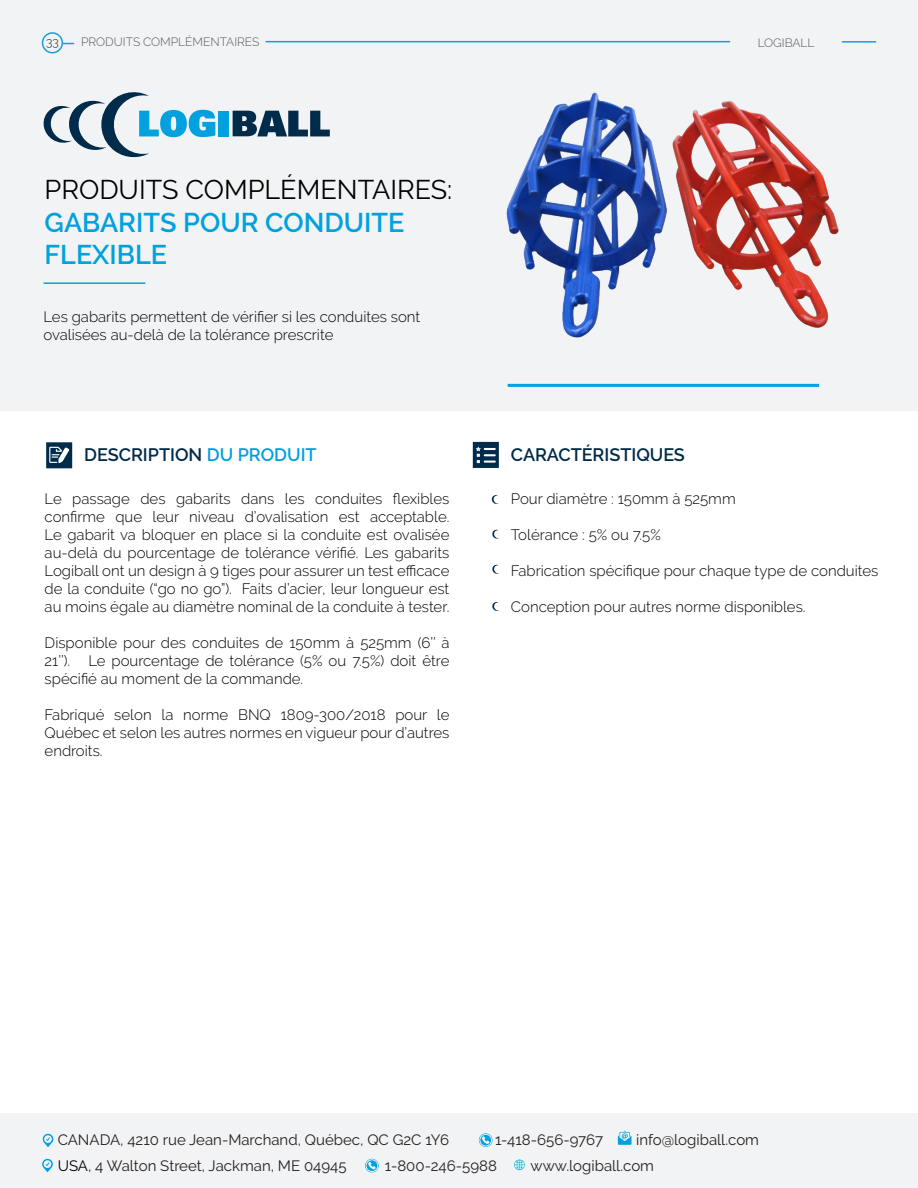
<style>
.page{position:relative;width:918px;height:1188px;background:#fff}
.page>*{position:absolute;margin:0;border:0;box-sizing:border-box;transform-origin:0 0}
.t1{font:600 27px/32.4px "Raleway";color:#00a1de}
.t2{font:600 18px "Raleway";color:#002b4a}
.t3{font:300 15px/18px "Raleway";color:#000;text-align:justify}
.t4{font:15px "Raleway";color:#231f20}
.t5{font:300 12px "Raleway";color:#57585a}
.t6{font:300 12px "Raleway";color:#231f20}
.s1{font-weight:400;color:#000}
.s2{color:#00a1de}
.s3{color:#000}
</style>
<div class="page">
<div style="left:0;top:1113px;width:918px;height:75px;background:#f2f3f4"></div>
<svg style="left:42px;top:1159px;width:11px;height:13px"></svg>
<svg style="left:43px;top:1134px;width:10px;height:13px"></svg>
<svg style="left:365px;top:1159px;width:14px;height:13px"></svg>
<div style="left:366px;top:1159px;width:12px;height:13px;border:1px solid #f2f3f4;border-radius:50%"></div>
<svg style="left:479px;top:1133px;width:13px;height:14px"></svg>
<div style="left:479px;top:1134px;width:13px;height:12px;border:1px solid #f2f3f4;border-radius:50%"></div>
<svg style="left:514px;top:1160px;width:11px;height:10px"></svg>
<svg style="left:618px;top:1131px;width:14px;height:14px"></svg>
<div style="left:0;top:0;width:918px;height:410px;background:#f2f3f4"></div>
<div style="left:219px;top:111px;width:10px;height:25px;background:#00a1de"></div>
<svg style="left:233px;top:111px;width:97px;height:25px"></svg>
<svg style="left:43px;top:92px;width:172px;height:66px"></svg>
<hr style="left:508px;top:384px;width:311px;height:3px;background:#00a1de">
<div style="left:473px;top:442px;width:26px;height:26px;background:#002b4a;border:2px solid #002b4a"></div>
<svg style="left:476px;top:447px;width:20px;height:16px"></svg>
<svg style="left:491px;top:495px;width:8px;height:9px"></svg>
<svg style="left:492px;top:529px;width:7px;height:10px"></svg>
<svg style="left:492px;top:564px;width:7px;height:10px"></svg>
<svg style="left:492px;top:602px;width:7px;height:9px"></svg>
<div style="left:46px;top:442px;width:26px;height:26px;background:#002b4a;border:2px solid #002b4a"></div>
<svg style="left:49px;top:447px;width:20px;height:16px"></svg>
<img style="left:507px;top:92px;width:332px;height:245px">
<hr style="left:266px;top:41px;width:464px;height:1px;background:#199eda">
<hr style="left:842px;top:41px;width:34px;height:2px;background:#199eda">
<div style="left:42px;top:32px;width:21px;height:21px;border:2px solid #199eda;border-radius:50%"></div>
<hr style="left:44px;top:282px;width:101px;height:2px;background:#00a1de">
<p class="t6" style="left:46px;top:35px;width:14px">33</p>
<p class="t5" style="left:81px;top:35px;width:180px">PRODUITS COMPLÉMENTAIRES</p>
<p class="t5" style="left:758px;top:35px;width:58px">LOGIBALL</p>
<p class="t1" style="left:45px;top:173px;width:409px"><span class="s1">PRODUITS COMPLÉMENTAIRES:<br></span>GABARITS POUR CONDUITE<br>FLEXIBLE</p>
<p class="t3" style="left:44px;top:307px;width:378px">Les gabarits permettent de vérifier si les conduites sont ovalisées au-delà de la tolérance prescrite</p>
<p class="t2" style="left:84px;top:445px;width:234px">DESCRIPTION <span class="s2">DU PRODUIT</span></p>
<p class="t2" style="left:511px;top:445px;width:176px">CARACTÉRISTIQUES</p>
<p class="t3" style="left:45px;top:490px;width:406px">Le passage des gabarits dans les conduites flexibles confirme que leur niveau d’ovalisation est acceptable.<br>Le gabarit va bloquer en place si la conduite est ovalisée au-delà du pourcentage de tolérance vérifié. Les gabarits Logiball ont un design à 9 tiges pour assurer un test efficace de la conduite (“go no go”). Faits d’acier, leur longueur est au moins égale au diamètre nominal de la conduite à tester.</p>
<p class="t3" style="left:45px;top:634px;width:406px">Disponible pour des conduites de 150mm à 525mm (6’’ à 21’’). Le pourcentage de tolérance (5% ou 7.5%) doit être spécifié au moment de la commande.</p>
<p class="t3" style="left:45px;top:706px;width:406px">Fabriqué selon la norme BNQ 1809-300/2018 pour le Québec et selon les autres normes en vigueur pour d’autres endroits.</p>
<p class="t3" style="left:511px;top:490px;width:226px">Pour diamètre : 150mm à 525mm</p>
<p class="t3" style="left:511px;top:526px;width:152px">Tolérance : 5% ou 7.5%</p>
<p class="t3" style="left:511px;top:562px;width:369px">Fabrication spécifique pour chaque type de conduites</p>
<p class="t3" style="left:511px;top:598px;width:296px">Conception pour autres norme disponibles.</p>
<p class="t4" style="left:58px;top:1131px;width:393px">CANADA, 4210 rue Jean-Marchand, Québec, QC G2C 1Y6</p>
<p class="t4" style="left:495px;top:1131px;width:110px">1-418-656-9767</p>
<p class="t4" style="left:636px;top:1131px;width:124px">info@logiball.com</p>
<p class="t4" style="left:58px;top:1157px;width:290px"><span class="s3">USA</span>, 4 Walton Street, Jackman, ME 04945</p>
<p class="t4" style="left:385px;top:1157px;width:114px">1-800-246-5988</p>
<p class="t4" style="left:531px;top:1157px;width:125px">www.logiball.com</p>
</div>
